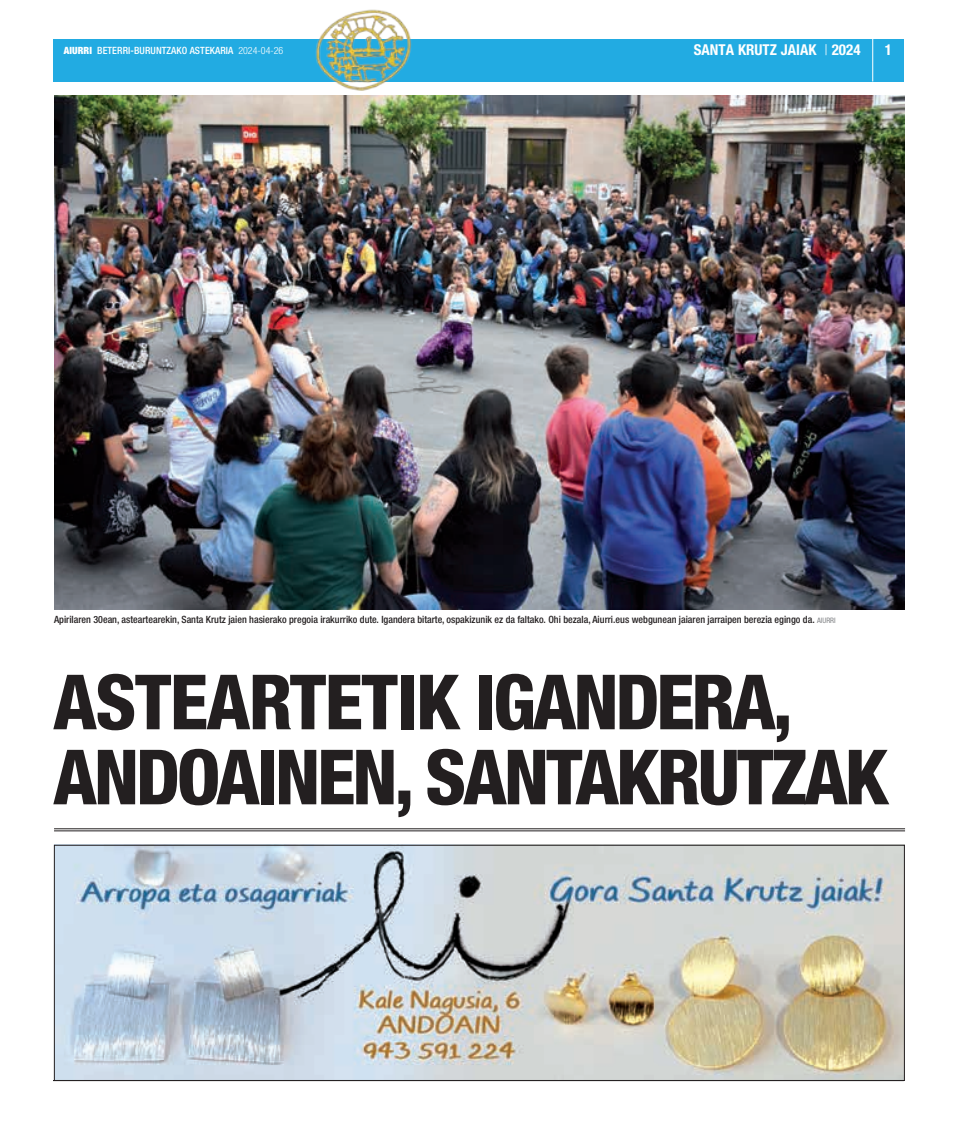
<style>
.page{position:relative;width:957px;height:1134px;background:#fff}
.page>*{position:absolute;margin:0;border:0;box-sizing:border-box;transform-origin:0 0}
.t1{font:800 condensed 76.25px/75px "Helvetica Neue";letter-spacing:-.04em;color:#231f20}
.t2{font:700 condensed 15px "Helvetica Neue";color:#fff}
.t3{font:500 condensed 10px "Helvetica Neue";color:#231f20}
.t4{font:500 condensed 10px "Helvetica Neue";letter-spacing:.01em;color:#fff}
.s1{font-weight:900}
.s2{font-weight:300}
.s3{font-weight:400;font-size:7.5px;color:#808285}
</style>
<div class="page">
<div style="left:53px;top:39px;width:851px;height:42px;background:#22abe2"></div>
<hr style="left:872px;top:39px;width:1px;height:42px;background:#fff">
<hr style="left:53px;top:1080px;width:851px;height:1px;background:#231f20">
<img style="left:315px;top:9px;width:100px;height:81px">
<img style="left:54px;top:96px;width:850px;height:513px">
<hr style="left:54px;top:828px;width:851px;height:1px;background:#231f20">
<hr style="left:54px;top:831px;width:851px;height:1px;background:#231f20">
<img style="left:56px;top:847px;width:846px;height:232px">
<div style="left:54px;top:845px;width:850px;height:236px;border:1px solid #231f20"></div>
<p class="t4" style="left:64px;top:45px;width:221px"><span class="s1">AIURRI</span> BETERRI-BURUNTZAKO ASTEKARIA <span class="s2">2024-04-26</span></p>
<h2 class="t2" style="left:694px;top:41px;width:9px">SANTA</h2>
<h2 class="t2" style="left:738px;top:41px;width:9px">KRUTZ</h2>
<h2 class="t2" style="left:781px;top:41px;width:16px">JAIAK</h2>
<h2 class="t2" style="left:824px;top:41px;width:38px"><span class="s2">|</span> 2024</h2>
<h2 class="t2" style="left:885px;top:41px;width:9px">1</h2>
<p class="t3" style="left:54px;top:613px;width:783px">Apirilaren 30ean, asteartearekin, Santa Krutz jaien hasierako pregoia irakurriko dute. Igandera bitarte, ospakizunik ez da faltako. Ohi bezala, Aiurri.eus webgunean jaiaren jarraipen berezia egingo da. <span class="s3">AIURRI</span></p>
<h1 class="t1" style="left:53px;top:663px;width:837px">AsTEARTETIK IGANDERA,<br>ANDOAINEN, SANTAKRUTZAK</h1>
</div>
